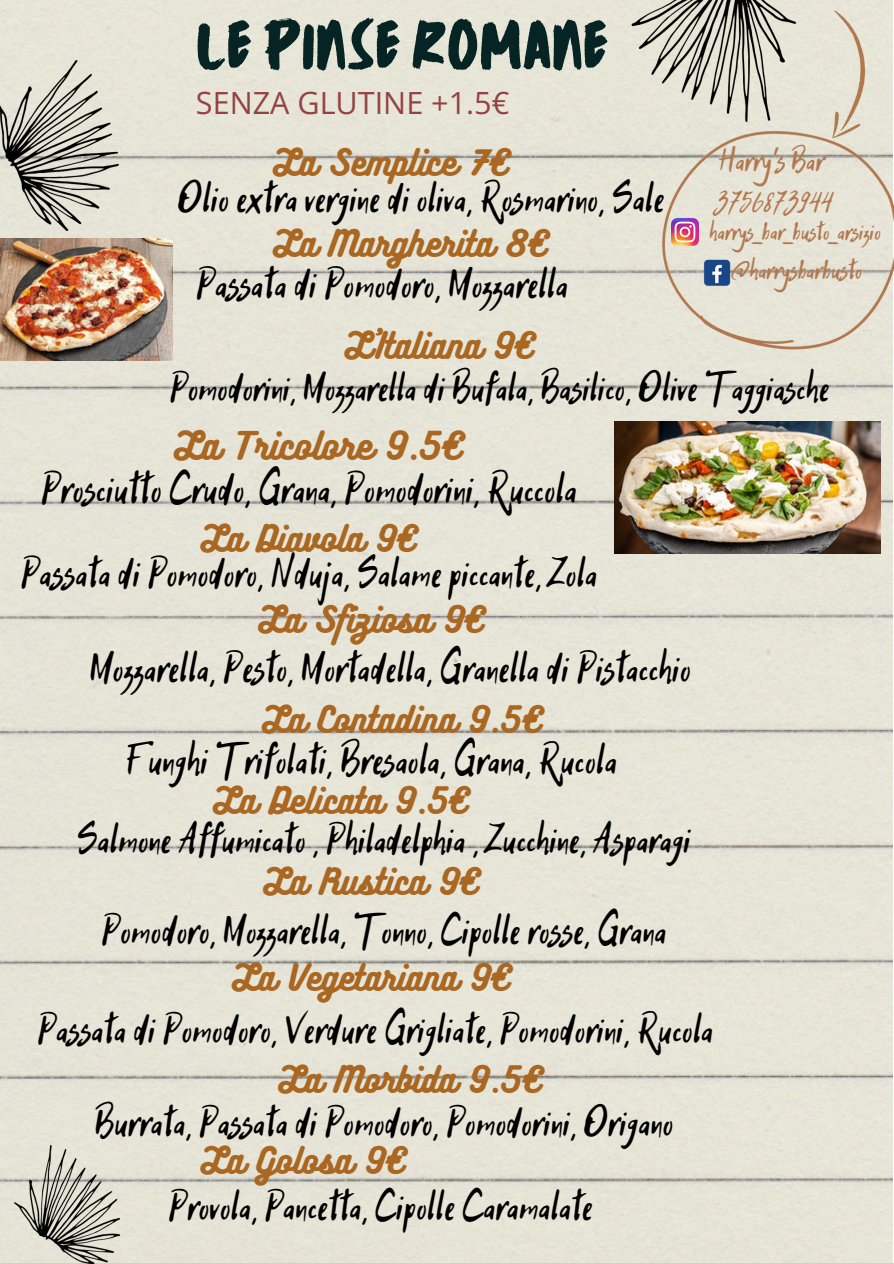
<style>
.page{position:relative;width:894px;height:1264px;background:#fff}
.page>*{position:absolute;margin:0;border:0;box-sizing:border-box;transform-origin:0 0}
.t1{font:66.6px "TC October Regular";color:#062424}
.t2{font:45.3px "Hitch Hike";color:#000}
.t3{font:44.7px "Hitch Hike";color:#000}
.t4{font:44.4px "Hitch Hike";color:#000}
.t5{font:43.95px "Hitch Hike";color:#000}
.t6{font:43.5px/91.2px "Hitch Hike";color:#000;text-align:center}
.t7{font:42.15px "Hitch Hike";color:#000}
.t8{font:34.35px "Bukhari Script";color:#a96722}
.t9{font:33.3px "Hitch Hike";color:#b27950}
.t10{font:32.55px "Bukhari Script";color:#a96722}
.t11{font:30.6px "Open Sans";color:#954141}
.t12{font:28.8px "Hitch Hike";color:#b27950}
.t13{font:28.05px "Hitch Hike";color:#b27950}
.t14{font:26.7px "Hitch Hike";color:#b27950}
</style>
<div class="page">
<div style="left:0;top:0;width:892px;height:1262px;background:#e6e5d7"></div>
<img style="left:0;top:61px;width:119px;height:170px">
<img style="left:14px;top:1145px;width:106px;height:118px">
<img style="left:624px;top:0;width:269px;height:356px">
<img style="left:671px;top:218px;width:27px;height:27px">
<img style="left:613px;top:421px;width:267px;height:133px">
<img style="left:0;top:238px;width:172px;height:122px">
<h3 class="t1" style="left:196px;top:-6px;width:414px">LE PINSE ROMANE</h3>
<h3 class="t11" style="left:196px;top:81px;width:315px">SENZA GLUTINE +1.5€</h3>
<h1 class="t10" style="left:273px;top:141px;width:239px">La Semplice 7€</h1>
<h2 class="t5" style="left:177px;top:171px;width:488px">Olio extra vergine di oliva, Rosmarino, Sale</h2>
<h1 class="t10" style="left:273px;top:222px;width:278px">La Margherita 8€</h1>
<h1 class="t4" style="left:196px;top:256px;width:374px">Passata di Pomodoro, Mozzarella</h1>
<p class="t10" style="left:345px;top:324px;width:193px">L'Italiana 9€</p>
<p class="t9" style="left:718px;top:140px;width:107px">Harry's Bar</p>
<p class="t13" style="left:715px;top:186px;width:119px">3756873944</p>
<p class="t14" style="left:709px;top:215px;width:173px">harrys_bar_busto_arsizio</p>
<p class="t12" style="left:731px;top:252px;width:132px">@harrysbarbusto</p>
<h1 class="t7" style="left:169px;top:361px;width:661px">Pomodorini, Mozzarella di Bufala, Basilico, Olive Taggiasche</h1>
<h1 class="t8" style="left:174px;top:423px;width:292px">La Tricolore 9.5€</h1>
<h1 class="t2" style="left:41px;top:460px;width:537px">Prosciutto Crudo, Grana, Pomodorini, Ruccola</h1>
<h2 class="t10" style="left:201px;top:517px;width:219px">La Diavola 9€</h2>
<h2 class="t5" style="left:21px;top:546px;width:578px">Passata di Pomodoro, Nduja, Salame piccante, Zola</h2>
<h2 class="t4" style="left:89px;top:640px;width:603px">Mozzarella, Pesto, Mortadella, Granella di Pistacchio</h2>
<h2 class="t10" style="left:258px;top:598px;width:229px">La Sfiziosa 9€</h2>
<h2 class="t10" style="left:262px;top:697px;width:283px">La Contadina 9.5€</h2>
<h2 class="t3" style="left:126px;top:732px;width:493px">Funghi Trifolati, Bresaola, Grana, Rucola</h2>
<h2 class="t6" style="left:77px;top:797px;width:615px">Salmone Affumicato , Philadelphia , Zucchine, Asparagi<br>Pomodoro, Mozzarella, Tonno, Cipolle rosse, Grana</h2>
<h2 class="t10" style="left:213px;top:778px;width:259px">La Delicata 9.5€</h2>
<h2 class="t10" style="left:263px;top:859px;width:219px">La Rustica 9€</h2>
<h1 class="t10" style="left:232px;top:956px;width:281px">La Vegetariana 9€</h1>
<h2 class="t6" style="left:37px;top:986px;width:677px;line-height:92.2px">Passata di Pomodoro, Verdure Grigliate, Pomodorini, Rucola<br>Burrata, Passata di Pomodoro, Pomodorini, Origano</h2>
<h2 class="t6" style="left:168px;top:1164px;width:426px">Provola, Pancetta, Cipolle Caramalate</h2>
<h1 class="t10" style="left:278px;top:1057px;width:267px">La Morbida 9.5€</h1>
<h1 class="t10" style="left:201px;top:1138px;width:208px">La Golosa 9€</h1>
</div>
